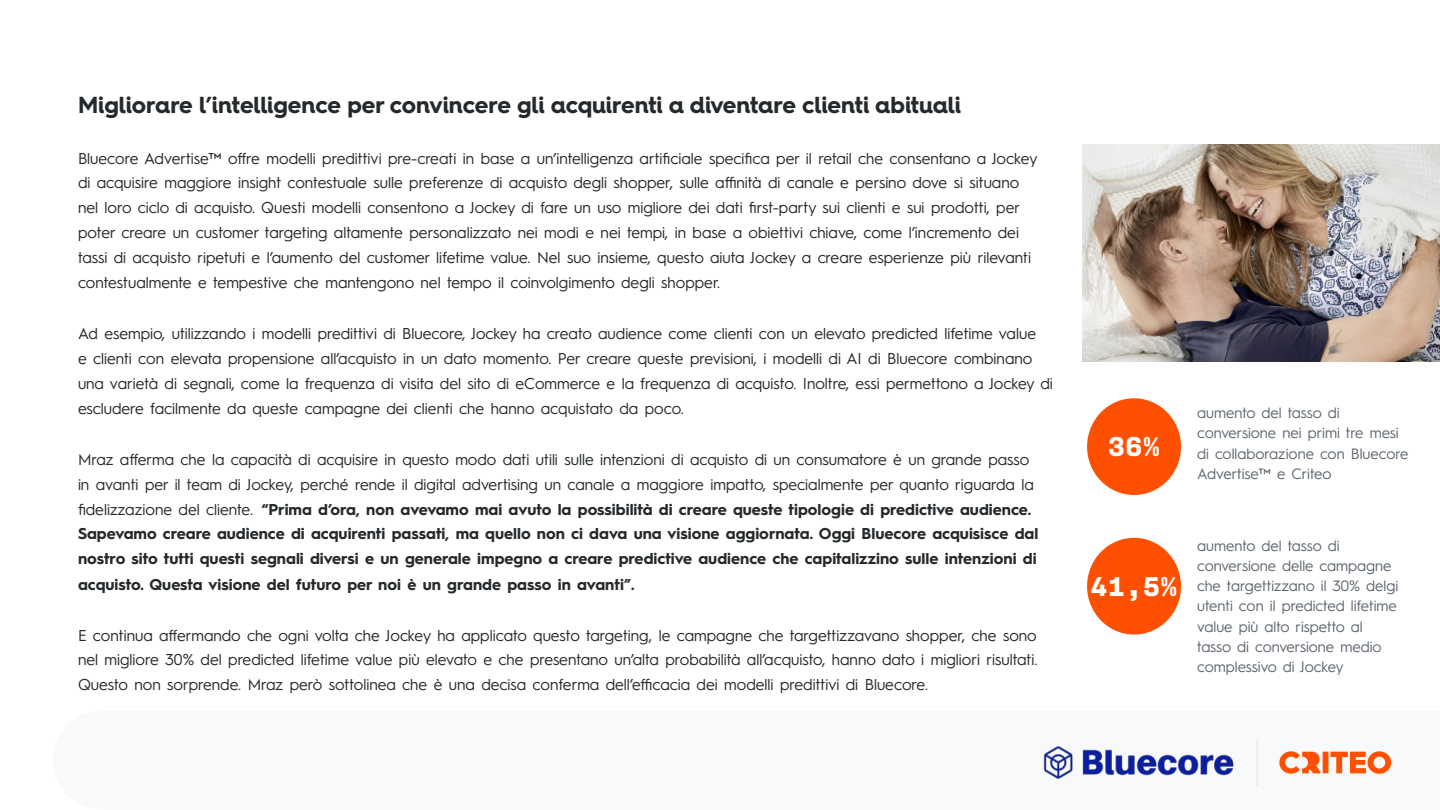
<style>
.page{position:relative;width:1440px;height:810px;background:#fff}
.page>*{position:absolute;margin:0;border:0;box-sizing:border-box;transform-origin:0 0}
.t1{font:700 27px "Hurme FIN Mono 1 a";color:#fff}
.t2{font:700 23.25px "Hurme Geometric Sans 4";letter-spacing:-.005em;color:#25292c}
.t3{font:15.75px/24.9px "Hurme Geometric Sans 1";color:#25292c}
.t4{font:700 15.75px/24.9px "Hurme Geometric Sans 1";color:#25292c}
.t5{font:15px/20.2px "Hurme Geometric Sans 1";color:#5e6670}
.s1{font-weight:400}
</style>
<div class="page">
<div style="left:1087px;top:538px;width:94px;height:97px;background:#fe5000;border-radius:50%"></div>
<img style="left:1082px;top:144px;width:358px;height:218px">
<div style="left:1087px;top:398px;width:94px;height:97px;background:#fe5000;border-radius:50%"></div>
<img style="left:1043px;top:745px;width:191px;height:35px">
<hr style="left:1257px;top:739px;width:1px;height:47px;background:#dfe1e3">
<div style="left:1323px;top:752px;width:6px;height:21px;background:#ff4f00"></div>
<svg style="left:1330px;top:751px;width:61px;height:23px"></svg>
<svg style="left:1279px;top:751px;width:42px;height:23px"></svg>
<h2 class="t2" style="left:78px;top:94px;width:885px">Migliorare l’intelligence per convincere gli acquirenti a diventare clienti abituali</h2>
<p class="t3" style="left:78px;top:146px;width:961px">Bluecore Advertise™ offre modelli predittivi pre-creati in base a un’intelligenza artificiale specifica per il retail che consentano a Jockey di acquisire maggiore insight contestuale sulle preferenze di acquisto degli shopper, sulle affinità di canale e persino dove si situano nel loro ciclo di acquisto. Questi modelli consentono a Jockey di fare un uso migliore dei dati first-party sui clienti e sui prodotti, per poter creare un customer targeting altamente personalizzato nei modi e nei tempi, in base a obiettivi chiave, come l’incremento dei tassi di acquisto ripetuti e l’aumento del customer lifetime value. Nel suo insieme, questo aiuta Jockey a creare esperienze più rilevanti contestualmente e tempestive che mantengono nel tempo il coinvolgimento degli shopper.</p>
<p class="t3" style="left:78px;top:321px;width:976px">Ad esempio, utilizzando i modelli predittivi di Bluecore, Jockey ha creato audience come clienti con un elevato predicted lifetime value<br>e clienti con elevata propensione all’acquisto in un dato momento. Per creare queste previsioni, i modelli di AI di Bluecore combinano una varietà di segnali, come la frequenza di visita del sito di eCommerce e la frequenza di acquisto. Inoltre, essi permettono a Jockey di escludere facilmente da queste campagne dei clienti che hanno acquistato da poco.</p>
<p class="t4" style="left:78px;top:448px;width:962px"><span class="s1">Mraz afferma che la capacità di acquisire in questo modo dati utili sulle intenzioni di acquisto di un consumatore è un grande passo in avanti per il team di Jockey, perché rende il digital advertising un canale a maggiore impatto, specialmente per quanto riguarda la fidelizzazione del cliente.</span> “Prima d’ora, non avevamo mai avuto la possibilità di creare queste tipologie di predictive audience.<br>Sapevamo creare audience di acquirenti passati, ma quello non ci dava una visione aggiornata. Oggi Bluecore acquisisce dal nostro sito tutti questi segnali diversi e un generale impegno a creare predictive audience che capitalizzino sulle intenzioni di acquisto. Questa visione del futuro per noi è un grande passo in avanti”.</p>
<p class="t3" style="left:78px;top:623px;width:961px;text-align:justify">E continua affermando che ogni volta che Jockey ha applicato questo targeting, le campagne che targettizzavano shopper, che sono nel migliore 30% del predicted lifetime value più elevato e che presentano un’alta probabilità all’acquisto, hanno dato i migliori risultati.<br>Questo non sorprende. Mraz però sottolinea che è una decisa conferma dell’efficacia dei modelli predittivi di Bluecore.</p>
<h1 class="t1" style="left:1108px;top:436px;width:54px">36%</h1>
<p class="t5" style="left:1197px;top:403px;width:213px">aumento del tasso di conversione nei primi tre mesi di collaborazione con Bluecore<br>Advertise™ e Criteo</p>
<h1 class="t1" style="left:1090px;top:577px;width:89px">41,5%</h1>
<p class="t5" style="left:1197px;top:536px;width:203px">aumento del tasso di conversione delle campagne che targettizzano il 30% delgi utenti con il predicted lifetime value più alto rispetto al tasso di conversione medio complessivo di Jockey</p>
</div>
